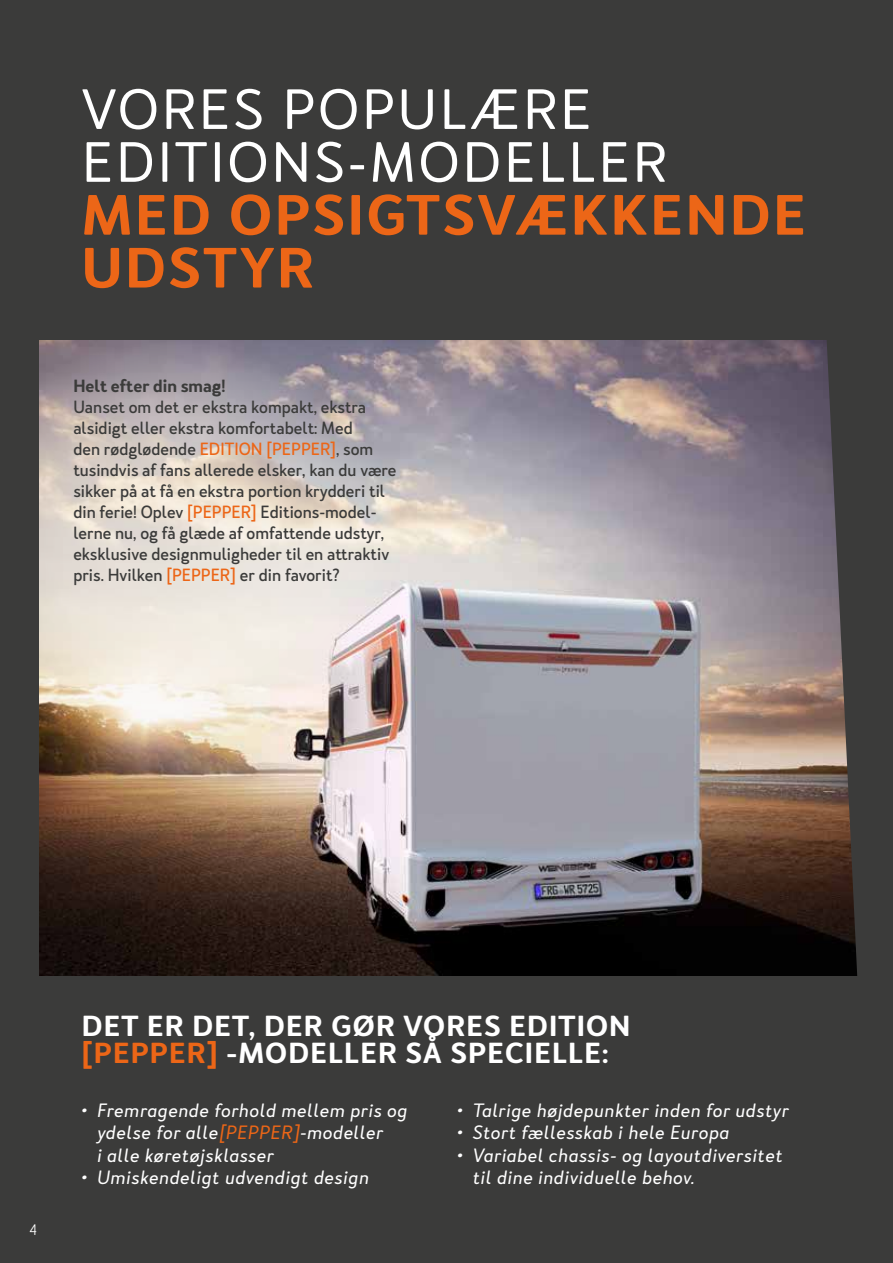
<style>
.page{position:relative;width:893px;height:1263px;background:#3b3b3a}
.page>*{position:absolute;margin:0;border:0;box-sizing:border-box;transform-origin:0 0}
.t1{font:52.8px/52.8px "Merlo Neue";letter-spacing:.05em;color:#fff;scale:1.07 1}
.t2{font:600 52.8px/52.8px "Merlo Neue";letter-spacing:.05em;color:#ec6617;scale:1.07 1}
.t3{font:600 27px/27px "Merlo Neue";letter-spacing:.04em;color:#fff;scale:1.07 1}
.t4{font:italic 18px/22.5px "Merlo Neue";letter-spacing:.025em;color:#fff;scale:1.07 1}
.t5{font:500 16.5px/21px "Merlo Neue";color:#3b3b3a}
.t6{font:600 16.5px "Merlo Neue";color:#3b3b3a}
.t7{font:300 14.25px "Merlo Neue";color:#fff}
.s1{color:#ec6617}
</style>
<div class="page">
<img style="left:39px;top:340px;width:771px;height:636px">
<svg style="left:39px;top:341px;width:368px;height:413px;background:#d0c6c0"></svg>
<svg style="left:810px;top:340px;width:48px;height:636px"></svg>
<h1 class="t1" style="left:82px;top:84px;width:548px">VORES POPULÆRE<br>EDITIONS-MODELLER</h1>
<h1 class="t2" style="left:82px;top:190px;width:678px">MED OPSIGTSVÆKKENDE<br>UDSTYR</h1>
<p class="t6" style="left:73px;top:375px;width:154px">Helt efter din smag!</p>
<p class="t5" style="left:73px;top:396px;width:325px">Uanset om det er ekstra kompakt, ekstra alsidigt eller ekstra komfortabelt: Med<br>den rødglødende <span class="s1">EDITION [PEPPER]</span>, som tusindvis af fans allerede elsker, kan du være sikker på at få en ekstra portion krydderi til din ferie! Oplev <span class="s1">[PEPPER]</span> Editions-model&shy;lerne nu, og få glæde af omfattende udstyr, eksklusive designmuligheder til en attraktiv pris. Hvilken <span class="s1">[PEPPER]</span> er din favorit?</p>
<p class="t7" style="left:30px;top:1221px;width:8px">4</p>
<h2 class="t3" style="left:82px;top:1013px;width:514px">DET ER DET, DER GØR VORES EDITION <span class="s1">[PEPPER]</span> -MODELLER SÅ SPECIELLE:</h2>
<p class="t4" style="left:97px;top:1099px;width:292px;text-indent:-15px">• Fremragende forhold mellem pris og ydelse for alle<span class="s1">[PEPPER]</span>-modeller<br>i alle køretøjsklasser</p>
<p class="t4" style="left:82px;top:1167px;width:270px">• Umiskendeligt udvendigt design</p>
<p class="t4" style="left:458px;top:1099px;width:311px">• Talrige højdepunkter inden for udstyr</p>
<p class="t4" style="left:458px;top:1122px;width:256px">• Stort fællesskab i hele Europa</p>
<p class="t4" style="left:473px;top:1144px;width:291px;text-indent:-15px">• Variabel chassis- og layoutdiversitet til dine individuelle behov.</p>
</div>
